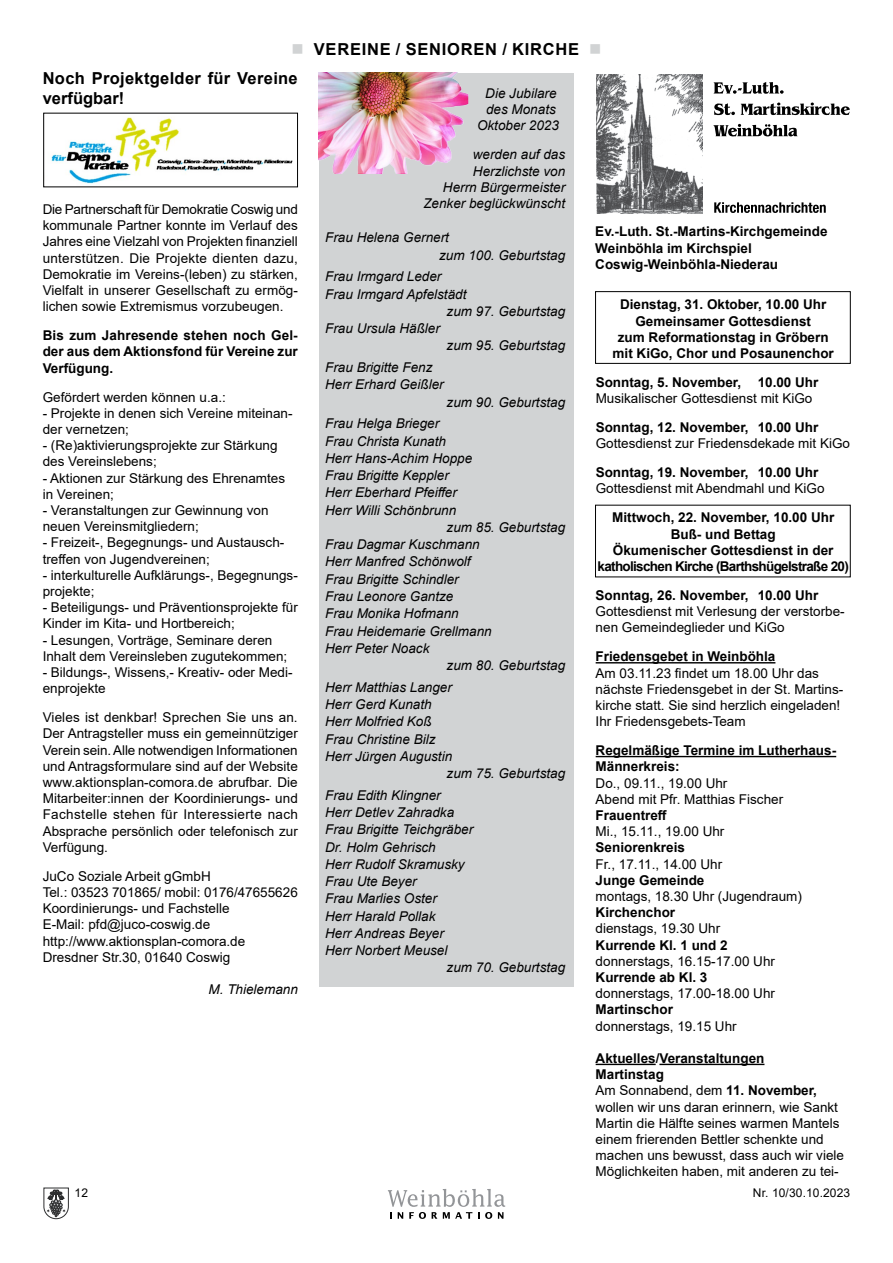
<style>
.page{position:relative;width:893px;height:1263px;background:#fff}
.page>*{position:absolute;margin:0;border:0;box-sizing:border-box;transform-origin:0 0}
.t1{font:700 16.5px/19.8px "Arial";letter-spacing:.02em;color:#000}
.t2{font:700 16.5px "Arial";letter-spacing:.045em;color:#000}
.t3{font:13.5px/16.2px "Arial";color:#000}
.t4{font:italic 13.5px/16.2px "Arial";color:#000}
.t5{font:700 13.5px/16.2px "Arial";color:#000}
.t6{font:12px "Arial";letter-spacing:.01em;color:#000}
.s1{color:#d1d3d4}
.s2{font-weight:700}
</style>
<div class="page">
<svg style="left:43px;top:1187px;width:26px;height:32px"></svg>
<svg style="left:388px;top:1189px;width:117px;height:30px"></svg>
<img style="left:51px;top:117px;width:242px;height:67px">
<img style="left:597px;top:74px;width:105px;height:139px">
<svg style="left:714px;top:82px;width:70px;height:12px"></svg>
<svg style="left:714px;top:103px;width:21px;height:12px"></svg>
<svg style="left:741px;top:103px;width:109px;height:12px"></svg>
<svg style="left:713px;top:124px;width:85px;height:12px"></svg>
<svg style="left:714px;top:202px;width:112px;height:11px"></svg>
<hr style="left:596px;top:662px;width:179px;height:1px;background:#000">
<hr style="left:596px;top:756px;width:240px;height:1px;background:#000">
<hr style="left:596px;top:1064px;width:60px;height:1px;background:#000">
<hr style="left:659px;top:1064px;width:105px;height:1px;background:#000">
<div style="left:595px;top:291px;width:255px;height:73px;border:1px solid #000"></div>
<div style="left:319px;top:73px;width:255px;height:913px;background:#d1d3d4"></div>
<img style="left:319px;top:73px;width:150px;height:100px">
<p class="t2" style="left:336px;top:38px;width:266px"><span class="s1">■</span> jahres ückblick <span class="s1">■</span>he <span class="s1">■</span></p>
<p class="t1" style="left:292px;top:40px;width:150px"><span class="s1">■</span> Verein e / Senior</p>
<p class="t1" style="left:473px;top:40px;width:50px">en / Kirc</p>
<p class="t1" style="left:43px;top:69px;width:257px">Noch Projektgelder für Vereine verfügbar!</p>
<p class="t3" style="left:43px;top:201px;width:257px;text-align:justify">Die Partnerschaft für Demokratie Coswig und kommunale Partner konnte im Verlauf des Jahres eine Vielzahl von Projekten finanziell unterstützen. Die Projekte dienten dazu, Demokratie im Vereins-(leben) zu stärken, Vielfalt in unserer Gesellschaft zu ermög&shy;lichen sowie Extremismus vorzubeugen.</p>
<p class="t5" style="left:43px;top:327px;width:257px;text-align:justify">Bis zum Jahresende stehen noch Gel&shy;der aus dem Aktionsfond für Vereine zur Verfügung.</p>
<p class="t3" style="left:43px;top:389px;width:185px">Gefördert werden können u.a.:</p>
<p class="t3" style="left:43px;top:405px;width:251px">- Projekte in denen sich Vereine miteinan&shy;der vernetzen;</p>
<p class="t3" style="left:43px;top:437px;width:236px">- (Re)aktivierungsprojekte zur Stärkung des Vereinslebens;</p>
<p class="t3" style="left:43px;top:470px;width:244px">- Aktionen zur Stärkung des Ehrenamtes in Vereinen;</p>
<p class="t3" style="left:43px;top:502px;width:227px">- Veranstaltungen zur Gewinnung von neuen Vereinsmitgliedern;</p>
<p class="t3" style="left:43px;top:534px;width:243px">- Freizeit-, Begegnungs- und Austausch&shy;treffen von Jugendvereinen;</p>
<p class="t3" style="left:43px;top:567px;width:257px">- interkulturelle Aufklärungs-, Begegnungs&shy;projekte;</p>
<p class="t3" style="left:43px;top:599px;width:257px">- Beteiligungs- und Präventionsprojekte für<br>Kinder im Kita- und Hortbereich;</p>
<p class="t3" style="left:43px;top:632px;width:246px">- Lesungen, Vorträge, Seminare deren<br>Inhalt dem Vereinsleben zugutekommen;</p>
<p class="t3" style="left:43px;top:664px;width:251px">- Bildungs-, Wissens,- Kreativ- oder Medi&shy;enprojekte</p>
<p class="t3" style="left:43px;top:709px;width:257px;text-align:justify">Vieles ist denkbar! Sprechen Sie uns an.<br>Der Antragsteller muss ein gemeinnütziger Verein sein. Alle notwendigen Informationen und Antragsformulare sind auf der Website www.aktionsplan-comora.de abrufbar. Die Mitarbeiter:innen der Koordinierungs- und Fachstelle stehen für Interessierte nach Absprache persönlich oder telefonisch zur Verfügung.</p>
<p class="t3" style="left:43px;top:868px;width:257px">JuCo Soziale Arbeit gGmbH<br>Tel.: 03523 701865/ mobil: 0176/47655626<br>Koordinierungs- und Fachstelle<br>E-Mail: pfd@juco-coswig.de http://www.aktionsplan-comora.de Dresdner Str.30, 01640 Coswig</p>
<p class="t4" style="left:209px;top:981px;width:91px">M. Thielemann</p>
<p class="t4" style="left:477px;top:85px;width:83px;text-align:center">Die Jubilare des Monats<br>Oktober 2023</p>
<p class="t4" style="left:423px;top:147px;width:143px;text-align:right">werden auf das<br>Herzlichste von<br>Herrn Bürgermeister<br>Zenker beglückwünscht</p>
<p class="t4" style="left:439px;top:229px;width:128px;line-height:17.2px;text-indent:-114px">Frau Helena Gernert<br>zum 100. Geburtstag</p>
<p class="t4" style="left:325px;top:269px;width:118px">Frau Irmgard Leder</p>
<p class="t4" style="left:325px;top:286px;width:143px">Frau Irmgard Apfelstädt</p>
<p class="t4" style="left:447px;top:303px;width:120px">zum 97. Geburtstag</p>
<p class="t4" style="left:325px;top:321px;width:116px">Frau Ursula Häßler</p>
<p class="t4" style="left:447px;top:338px;width:120px">zum 95. Geburtstag</p>
<p class="t4" style="left:325px;top:359px;width:120px;line-height:17.2px">Frau Brigitte Fenz<br>Herr Erhard Geißler</p>
<p class="t4" style="left:447px;top:394px;width:120px">zum 90. Geburtstag</p>
<p class="t4" style="left:325px;top:416px;width:116px">Frau Helga Brieger</p>
<p class="t4" style="left:325px;top:433px;width:122px">Frau Christa Kunath</p>
<p class="t4" style="left:325px;top:450px;width:149px">Herr Hans-Achim Hoppe</p>
<p class="t4" style="left:325px;top:468px;width:125px">Frau Brigitte Keppler</p>
<p class="t4" style="left:325px;top:485px;width:133px">Herr Eberhard Pfeiffer</p>
<p class="t4" style="left:325px;top:502px;width:133px">Herr Willi Schönbrunn</p>
<p class="t4" style="left:447px;top:519px;width:120px">zum 85. Geburtstag</p>
<p class="t4" style="left:325px;top:537px;width:156px">Frau Dagmar Kuschmann</p>
<p class="t4" style="left:325px;top:554px;width:147px">Herr Manfred Schönwolf</p>
<p class="t4" style="left:325px;top:571px;width:135px">Frau Brigitte Schindler</p>
<p class="t4" style="left:325px;top:588px;width:130px">Frau Leonore Gantze</p>
<p class="t4" style="left:325px;top:606px;width:135px">Frau Monika Hofmann</p>
<p class="t4" style="left:325px;top:623px;width:168px">Frau Heidemarie Grellmann</p>
<p class="t4" style="left:325px;top:640px;width:106px">Herr Peter Noack</p>
<p class="t4" style="left:447px;top:657px;width:120px">zum 80. Geburtstag</p>
<p class="t4" style="left:325px;top:679px;width:128px">Herr Matthias Langer</p>
<p class="t4" style="left:325px;top:696px;width:108px">Herr Gerd Kunath</p>
<p class="t4" style="left:325px;top:714px;width:108px">Herr Molfried Koß</p>
<p class="t4" style="left:325px;top:731px;width:112px">Frau Christine Bilz</p>
<p class="t4" style="left:325px;top:748px;width:129px">Herr Jürgen Augustin</p>
<p class="t4" style="left:447px;top:765px;width:120px">zum 75. Geburtstag</p>
<p class="t4" style="left:325px;top:787px;width:117px">Frau Edith Klingner</p>
<p class="t4" style="left:325px;top:804px;width:131px">Herr Detlev Zahradka</p>
<p class="t4" style="left:325px;top:822px;width:150px">Frau Brigitte Teichgräber</p>
<p class="t4" style="left:325px;top:839px;width:112px">Dr. Holm Gehrisch</p>
<p class="t4" style="left:325px;top:856px;width:141px">Herr Rudolf Skramusky</p>
<p class="t4" style="left:325px;top:873px;width:93px">Frau Ute Beyer</p>
<p class="t4" style="left:325px;top:891px;width:113px">Frau Marlies Oster</p>
<p class="t4" style="left:325px;top:908px;width:112px">Herr Harald Pollak</p>
<p class="t4" style="left:325px;top:925px;width:120px">Herr Andreas Beyer</p>
<p class="t4" style="left:325px;top:942px;width:124px">Herr Norbert Meusel</p>
<p class="t4" style="left:447px;top:960px;width:120px">zum 70. Geburtstag</p>
<p class="t5" style="left:595px;top:224px;width:234px">Ev.-Luth. St.-Martins-Kirchgemeinde<br>Weinböhla im Kirchspiel<br>Coswig-Weinböhla-Niederau</p>
<p class="t5" style="left:613px;top:297px;width:223px;text-align:center">Dienstag, 31. Oktober, 10.00 Uhr<br>Gemeinsamer Gottesdienst<br>zum Reformationstag in Gröbern mit KiGo, Chor und Posaunenchor</p>
<p class="t5" style="left:596px;top:374px;width:224px">Sonntag, 5. November, 10.00 Uhr</p>
<p class="t3" style="left:596px;top:390px;width:218px">Musikalischer Gottesdienst mit KiGo</p>
<p class="t5" style="left:596px;top:419px;width:224px">Sonntag, 12. November, 10.00 Uhr</p>
<p class="t3" style="left:596px;top:435px;width:256px">Gottesdienst zur Friedensdekade mit KiGo</p>
<p class="t5" style="left:596px;top:465px;width:224px">Sonntag, 19. November, 10.00 Uhr</p>
<p class="t3" style="left:596px;top:480px;width:230px">Gottesdienst mit Abendmahl und KiGo</p>
<p class="t5" style="left:597px;top:510px;width:253px;text-align:center">Mittwoch, 22. November, 10.00 Uhr<br>Buß- und Bettag<br>Ökumenischer Gottesdienst in der katholischen Kirche (Barthshügelstraße 20)</p>
<p class="t5" style="left:596px;top:587px;width:224px">Sonntag, 26. November, 10.00 Uhr</p>
<p class="t3" style="left:596px;top:603px;width:251px">Gottesdienst mit Verlesung der verstorbe&shy;nen Gemeindeglieder und KiGo</p>
<p class="t5" style="left:596px;top:649px;width:181px">Friedensgebet in Weinböhla</p>
<p class="t3" style="left:596px;top:665px;width:249px">Am 03.11.23 findet um 18.00 Uhr das nächste Friedensgebet in der St. Martins&shy;kirche statt. Sie sind herzlich eingeladen!<br>Ihr Friedensgebets-Team</p>
<p class="t5" style="left:596px;top:742px;width:242px">Regelmäßige Termine im Lutherhaus-<br>Männerkreis:</p>
<p class="t3" style="left:596px;top:775px;width:189px">Do., 09.11., 19.00 Uhr<br>Abend mit Pfr. Matthias Fischer</p>
<p class="t5" style="left:596px;top:807px;width:73px">Frauentreff</p>
<p class="t3" style="left:596px;top:823px;width:130px">Mi., 15.11., 19.00 Uhr</p>
<p class="t5" style="left:596px;top:840px;width:91px">Seniorenkreis</p>
<p class="t3" style="left:596px;top:856px;width:128px">Fr., 17.11., 14.00 Uhr</p>
<p class="t5" style="left:596px;top:872px;width:110px">Junge Gemeinde</p>
<p class="t3" style="left:596px;top:888px;width:208px">montags, 18.30 Uhr (Jugendraum)</p>
<p class="t5" style="left:596px;top:904px;width:81px">Kirchenchor</p>
<p class="t3" style="left:596px;top:920px;width:126px">dienstags, 19.30 Uhr</p>
<p class="t5" style="left:596px;top:937px;width:134px">Kurrende Kl. 1 und 2</p>
<p class="t3" style="left:596px;top:953px;width:181px">donnerstags, 16.15-17.00 Uhr</p>
<p class="t5" style="left:596px;top:969px;width:113px">Kurrende ab Kl. 3</p>
<p class="t3" style="left:596px;top:985px;width:181px">donnerstags, 17.00-18.00 Uhr</p>
<p class="t5" style="left:596px;top:1002px;width:79px">Martinschor</p>
<p class="t3" style="left:596px;top:1018px;width:143px">donnerstags, 19.15 Uhr</p>
<p class="t3" style="left:596px;top:1050px;width:250px"><span class="s2">Aktuelles/Veranstaltungen<br>Martinstag<br></span>Am Sonnabend, dem <span class="s2">11. November, </span>wollen wir uns daran erinnern, wie Sankt Martin die Hälfte seines warmen Mantels einem frierenden Bettler schenkte und machen uns bewusst, dass auch wir viele Möglichkeiten haben, mit anderen zu tei-</p>
<p class="t6" style="left:75px;top:1184px;width:15px">12</p>
<p class="t6" style="left:753px;top:1184px;width:99px">Nr. 10/30.10.2023</p>
</div>
